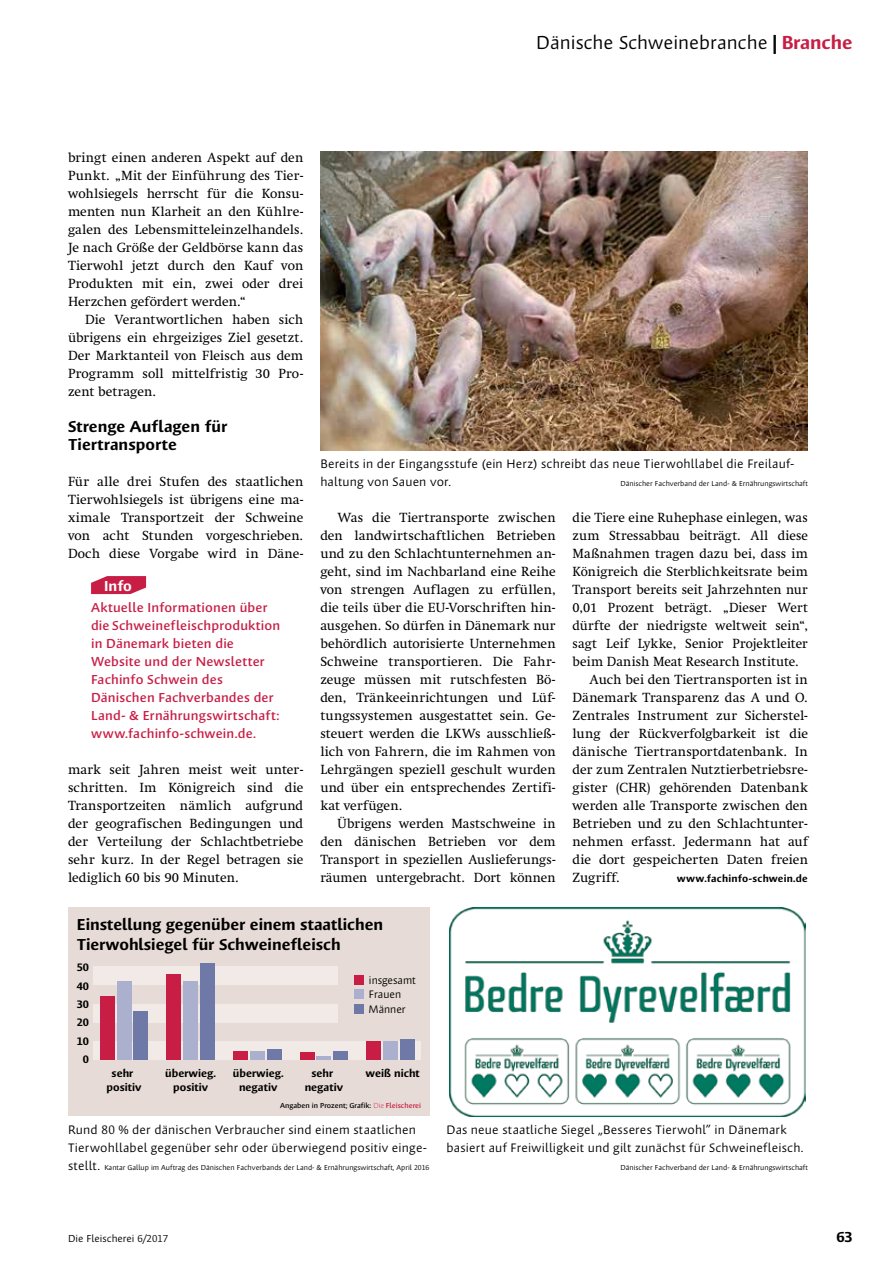
<style>
.page{position:relative;width:893px;height:1263px;background:#fff}
.page>*{position:absolute;margin:0;border:0;box-sizing:border-box;transform-origin:0 0}
.t1{font:19.5px "Massif Pro";color:#000}
.t2{font:700 16.5px/18px "Massif Pro";color:#000}
.t3{font:700 15px "Massif Pro";color:#fff}
.t4{font:700 15px "Massif Pro";color:#000}
.t5{font:13.5px/18px "Swift LT Pro";letter-spacing:.005em;color:#000;text-align:justify}
.t6{font:600 13.5px/18px "Massif Pro";letter-spacing:.015em;color:#c81e45}
.t7{font:12.75px/18px "Massif Pro";letter-spacing:.015em;color:#000}
.t8{font:700 11.25px/13.5px "Massif Pro";color:#000;text-align:center}
.t9{font:11.25px/14.4px "Massif Pro";letter-spacing:-.01em;color:#000}
.t10{font:700 10.5px "Massif Pro";letter-spacing:.02em;color:#000}
.t11{font:10.5px "Massif Pro";color:#000}
.t12{font:7.5px "Massif Pro";color:#000}
.t13{font:600 7.5px "Massif Pro";color:#000}
.s1{font-family:"Vectora LH";font-size:18px}
.s2{font-weight:700;color:#c81e45}
.s3{font-weight:300;color:#c81e45}
.s4{color:#c81e45}
.s5{font-size:12.75px}
</style>
<div class="page">
<svg style="left:774px;top:35px;width:1px;height:19px"></svg>
<img style="left:449px;top:907px;width:356px;height:209px">
<img style="left:320px;top:152px;width:488px;height:298px">
<svg style="left:91px;top:576px;width:55px;height:18px"></svg>
<div style="left:68px;top:908px;width:361px;height:208px;background:#e6dbd6"></div>
<div style="left:94px;top:967px;width:244px;height:18px;background:#f1eae7"></div>
<div style="left:94px;top:1004px;width:244px;height:19px;background:#f1eae7"></div>
<div style="left:94px;top:1041px;width:327px;height:19px;background:#f1eae7"></div>
<div style="left:100px;top:997px;width:15px;height:63px;background:#c81e45"></div>
<div style="left:117px;top:981px;width:14px;height:79px;background:#abb0ce"></div>
<div style="left:134px;top:1011px;width:14px;height:49px;background:#6f79a8"></div>
<div style="left:166px;top:974px;width:15px;height:86px;background:#c81e45"></div>
<div style="left:183px;top:981px;width:15px;height:79px;background:#abb0ce"></div>
<div style="left:200px;top:963px;width:15px;height:97px;background:#6f79a8"></div>
<div style="left:233px;top:1051px;width:15px;height:9px;background:#c81e45"></div>
<div style="left:250px;top:1051px;width:15px;height:9px;background:#abb0ce"></div>
<div style="left:267px;top:1049px;width:15px;height:11px;background:#6f79a8"></div>
<div style="left:300px;top:1052px;width:14px;height:8px;background:#c81e45"></div>
<hr style="left:317px;top:1056px;width:14px;height:4px;background:#abb0ce">
<div style="left:333px;top:1051px;width:15px;height:9px;background:#6f79a8"></div>
<div style="left:366px;top:1041px;width:15px;height:19px;background:#c81e45"></div>
<div style="left:383px;top:1041px;width:15px;height:19px;background:#abb0ce"></div>
<div style="left:400px;top:1039px;width:15px;height:21px;background:#6f79a8"></div>
<div style="left:355px;top:975px;width:9px;height:10px;background:#c81e45"></div>
<div style="left:355px;top:989px;width:9px;height:10px;background:#abb0ce"></div>
<div style="left:355px;top:1004px;width:9px;height:10px;background:#6f79a8"></div>
<h1 class="t1" style="left:536px;top:30px;width:318px">Dänische Schweinebranche <span class="s1">|</span> <span class="s2">Branche</span></h1>
<p class="t5" style="left:68px;top:148px;width:237px">bringt einen anderen Aspekt auf den Punkt. „Mit der Einführung des Tier&shy;wohlsiegels herrscht für die Konsu&shy;menten nun Klarheit an den Kühlre&shy;galen des Lebensmitteleinzelhandels.<br>Je nach Größe der Geldbörse kann das Tierwohl jetzt durch den Kauf von Produkten mit ein, zwei oder drei Herzchen gefördert werden.“</p>
<p class="t5" style="left:68px;top:310px;width:237px;text-indent:17px">Die Verantwortlichen haben sich übrigens ein ehrgeiziges Ziel gesetzt.<br>Der Marktanteil von Fleisch aus dem Programm soll mittelfristig 30 Pro&shy;zent betragen.</p>
<p class="t2" style="left:68px;top:417px;width:161px">Strenge Auflagen für<br>Tiertransporte</p>
<p class="t5" style="left:68px;top:472px;width:237px">Für alle drei Stufen des staatlichen Tierwohlsiegels ist übrigens eine ma&shy;ximale Transportzeit der Schweine von acht Stunden vorgeschrieben.<br>Doch diese Vorgabe wird in Däne-</p>
<p class="t3" style="left:104px;top:576px;width:29px">Info</p>
<p class="t6" style="left:91px;top:598px;width:191px">Aktuelle Informationen über die Schweinefleischproduktion in Dänemark bieten die<br>Website und der Newsletter<br>Fachinfo Schwein des<br>Dänischen Fachverbandes der<br>Land- &amp; Ernährungswirtschaft: www.fachinfo-schwein.de.</p>
<p class="t5" style="left:68px;top:760px;width:237px">mark seit Jahren meist weit unter&shy;schritten. Im Königreich sind die Transportzeiten nämlich aufgrund der geografischen Bedingungen und der Verteilung der Schlachtbetriebe sehr kurz. In der Regel betragen sie lediglich 60 bis 90 Minuten.</p>
<p class="t7" style="left:320px;top:454px;width:475px">Bereits in der Eingangsstufe (ein Herz) schreibt das neue Tierwohllabel die Freilauf&shy;haltung von Sauen vor.</p>
<p class="t12" style="left:620px;top:479px;width:189px">Dänischer Fachverband der Land- &amp; Ernährungswirtschaft</p>
<p class="t5" style="left:320px;top:508px;width:237px;text-indent:17px">Was die Tiertransporte zwischen den landwirtschaftlichen Betrieben und zu den Schlachtunternehmen an&shy;geht, sind im Nachbarland eine Reihe von strengen Auflagen zu erfüllen, die teils über die EU-Vorschriften hin&shy;ausgehen. So dürfen in Dänemark nur behördlich autorisierte Unternehmen Schweine transportieren. Die Fahr&shy;zeuge müssen mit rutschfesten Bö&shy;den, Tränkeeinrichtungen und Lüf&shy;tungssystemen ausgestattet sein. Ge&shy;steuert werden die LKWs ausschließ&shy;lich von Fahrern, die im Rahmen von Lehrgängen speziell geschult wurden und über ein entsprechendes Zertifi&shy;kat verfügen.</p>
<p class="t5" style="left:320px;top:814px;width:237px;text-indent:17px">Übrigens werden Mastschweine in den dänischen Betrieben vor dem Transport in speziellen Auslieferungs&shy;räumen untergebracht. Dort können</p>
<p class="t5" style="left:573px;top:508px;width:237px">die Tiere eine Ruhephase einlegen, was</p>
<p class="t5" style="left:573px;top:526px;width:237px">zum Stressabbau beiträgt. All diese</p>
<p class="t5" style="left:573px;top:544px;width:237px">Maßnahmen tragen dazu bei, dass im</p>
<p class="t5" style="left:573px;top:562px;width:237px">Königreich die Sterblichkeitsrate beim</p>
<p class="t5" style="left:573px;top:580px;width:237px">Transport bereits seit Jahrzehnten nur</p>
<p class="t5" style="left:573px;top:598px;width:237px">0,01 Prozent beträgt. „Dieser Wert</p>
<p class="t5" style="left:573px;top:616px;width:237px">dürfte der niedrigste weltweit sein“,</p>
<p class="t5" style="left:573px;top:634px;width:237px">sagt Leif Lykke, Senior Projektleiter</p>
<p class="t5" style="left:573px;top:652px;width:228px">beim Danish Meat Research Institute.</p>
<p class="t5" style="left:590px;top:670px;width:220px">Auch bei den Tiertransporten ist in</p>
<p class="t5" style="left:573px;top:688px;width:237px">Dänemark Transparenz das A und O.</p>
<p class="t5" style="left:573px;top:706px;width:237px">Zentrales Instrument zur Sicherstel-</p>
<p class="t5" style="left:573px;top:724px;width:237px">lung der Rückverfolgbarkeit ist die</p>
<p class="t5" style="left:573px;top:742px;width:237px">dänische Tiertransportdatenbank. In</p>
<p class="t5" style="left:573px;top:760px;width:237px">der zum Zentralen Nutztierbetriebsre-</p>
<p class="t5" style="left:573px;top:778px;width:237px">gister (CHR) gehörenden Datenbank</p>
<p class="t5" style="left:573px;top:796px;width:237px">werden alle Transporte zwischen den</p>
<p class="t5" style="left:573px;top:814px;width:237px">Betrieben und zu den Schlachtunter-</p>
<p class="t5" style="left:573px;top:832px;width:237px">nehmen erfasst. Jedermann hat auf</p>
<p class="t5" style="left:573px;top:850px;width:237px">die dort gespeicherten Daten freien</p>
<p class="t5" style="left:573px;top:868px;width:49px">Zugriff.</p>
<p class="t10" style="left:677px;top:871px;width:133px">www.fachinfo-schwein.de</p>
<p class="t2" style="left:77px;top:914px;width:308px;line-height:19.8px">Einstellung gegenüber einem staatlichen<br>Tierwohlsiegel für Schweinefleisch</p>
<p class="t8" style="left:77px;top:960px;width:14px">50</p>
<p class="t8" style="left:77px;top:979px;width:14px">40</p>
<p class="t8" style="left:77px;top:997px;width:14px">30</p>
<p class="t8" style="left:77px;top:1015px;width:14px">20</p>
<p class="t8" style="left:77px;top:1034px;width:14px">10</p>
<p class="t8" style="left:83px;top:1052px;width:8px">0</p>
<p class="t8" style="left:107px;top:1066px;width:36px">sehr positiv</p>
<p class="t9" style="left:369px;top:972px;width:49px">insgesamt<br>Frauen<br>Männer</p>
<p class="t8" style="left:165px;top:1066px;width:52px">überwieg. positiv</p>
<p class="t8" style="left:233px;top:1066px;width:52px">überwieg. negativ</p>
<p class="t8" style="left:305px;top:1066px;width:40px">sehr negativ</p>
<p class="t8" style="left:365px;top:1066px;width:56px">weiß nicht</p>
<p class="t13" style="left:280px;top:1100px;width:142px">Angaben in Prozent; Grafik: <span class="s3">Die</span> <span class="s4">Fleischerei</span></p>
<p class="t7" style="left:68px;top:1120px;width:360px">Rund 80 % der dänischen Verbraucher sind einem staatlichen<br>Tierwohllabel gegenüber sehr oder überwiegend positiv einge-</p>
<p class="t12" style="left:68px;top:1163px;width:363px"><span class="s5">stellt.</span> Kantar Gallup im Auftrag des Dänischen Fachverbands der Land- &amp; Ernährungswirtschaft, April 2016</p>
<p class="t7" style="left:446px;top:1120px;width:359px">Das neue staatliche Siegel „Besseres Tierwohl” in Dänemark basiert auf Freiwilligkeit und gilt zunächst für Schweinefleisch.</p>
<p class="t12" style="left:620px;top:1163px;width:189px">Dänischer Fachverband der Land- &amp; Ernährungswirtschaft</p>
<p class="t11" style="left:68px;top:1231px;width:102px">Die Fleischerei 6/2017</p>
<p class="t4" style="left:836px;top:1227px;width:18px">63</p>
</div>
